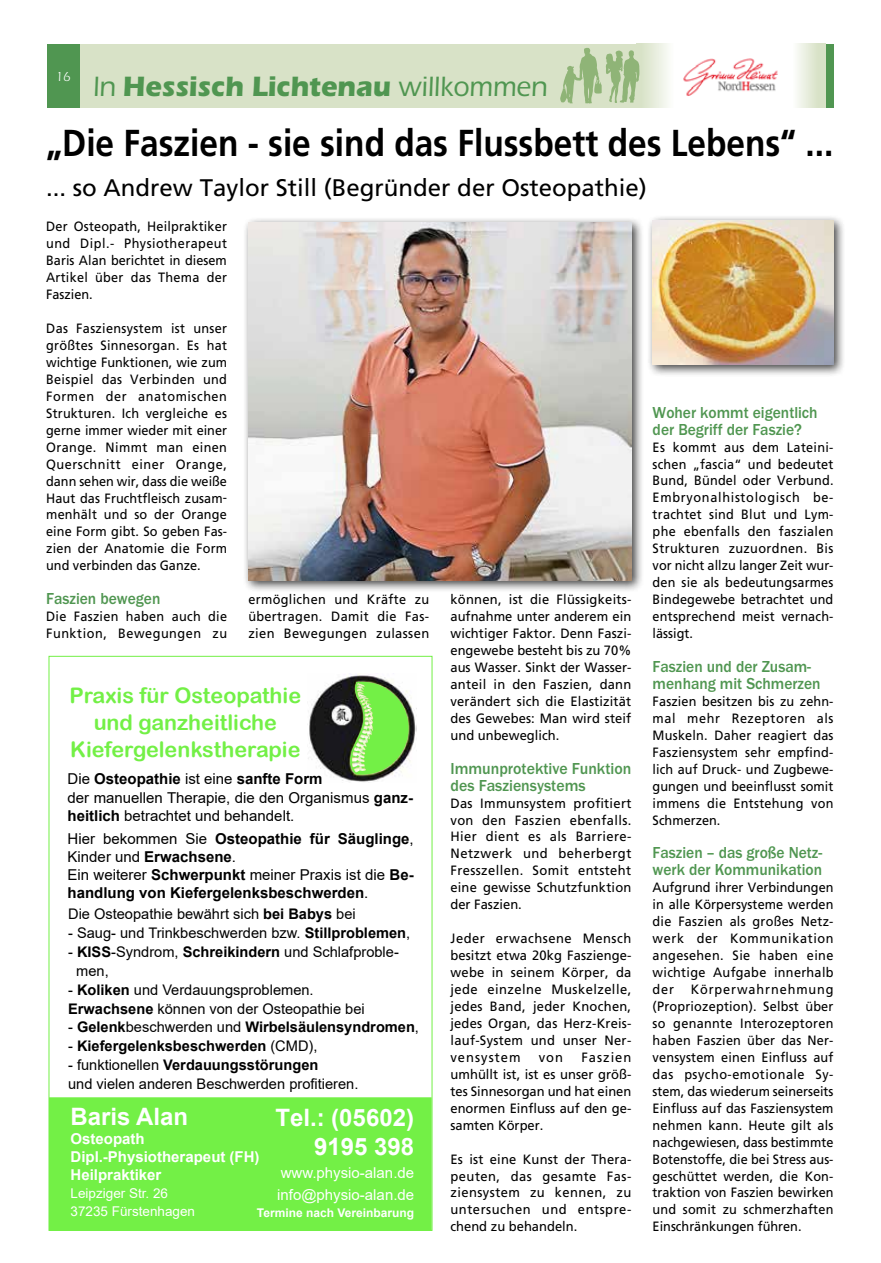
<style>
.page{position:relative;width:881px;height:1263px;background:#fff}
.page>*{position:absolute;margin:0;border:0;box-sizing:border-box;transform-origin:0 0}
.t1{font:700 37.5px "Frutiger LT";color:#000;scale:.89 1}
.t2{font:700 28.95px "ITC Eras LT";letter-spacing:-.005em;color:#509651;scale:.95 1}
.t3{font:24px "Frutiger LT";color:#000}
.t4{font:700 24px/28.8px "Arial";color:#fff;text-align:right}
.t5{font:21.45px/26.8px "Arial Rounded MT Bold";color:#73f046;text-align:center}
.t6{font:500 16.5px/17px "Franklin Gothic LT";color:#509651;scale:.94 1}
.t7{font:500 16.5px/17px "Franklin Gothic LT";color:#509651;scale:.96 1}
.t8{font:700 15px/18px "Arial";color:#000}
.t9{font:15px/18.8px "Arial";color:#000}
.t10{font:700 15px/18px "Arial";color:#fff}
.t11{font:15px/21.6px "Arial";color:#fff}
.t12{font:14.55px/18.6px "Arial";color:#000}
.t13{font:700 14.55px "Arial";color:#000}
.t14{font:13.5px/17px "Frutiger LT";letter-spacing:.015em;color:#000;text-align:justify;scale:.94 1}
.t15{font:13.5px/17px "Frutiger LT";letter-spacing:.015em;color:#000;text-align:justify;scale:.96 1}
.t16{font:13.5px/18px "Arial";color:#fff}
.t17{font:13.5px "ITC Eras LT";color:#fff}
.t18{font:700 12px "Arial";color:#fff}
.s1{font-weight:500}
.s2{font-weight:700}
.s3{font-weight:400}
</style>
<div class="page">
<div style="left:69px;top:44px;width:579px;height:64px;background:#d8e2c7"></div>
<div style="left:825px;top:44px;width:8px;height:64px;background:#509651"></div>
<div style="left:47px;top:44px;width:33px;height:64px;background:#509651"></div>
<svg style="left:797px;top:44px;width:28px;height:64px;background:#e3ead7"></svg>
<div style="left:636px;top:44px;width:40px;height:64px;background:linear-gradient(to right,#d3dec0,#fefffe)"></div>
<svg style="left:560px;top:48px;width:79px;height:56px"></svg>
<img style="left:683px;top:58px;width:95px;height:38px">
<div style="left:243px;top:217px;width:400px;height:376px;background:#000;opacity:.75"></div>
<img style="left:249px;top:223px;width:382px;height:357px">
<div style="left:646px;top:214px;width:199px;height:163px;background:#000;opacity:.75"></div>
<img style="left:652px;top:220px;width:181px;height:144px">
<div style="left:51px;top:1097px;width:379px;height:132px;background:#73f046"></div>
<img style="left:308px;top:674px;width:108px;height:108px">
<img style="left:350px;top:681px;width:58px;height:94px">
<p class="t17" style="left:56px;top:69px;width:17px">16</p>
<h2 class="t2" style="left:93px;top:69px;width:479px"><span class="s1">ln</span> Hessisch Lichtenau <span class="s1">willkommen</span></h2>
<h1 class="t1" style="left:46px;top:121px;width:885px">„Die Faszien - sie sind das Flussbett des Lebens“ ...</h1>
<h3 class="t3" style="left:46px;top:174px;width:602px">... so Andrew Taylor Still (Begründer der Osteopathie)</h3>
<p class="t14" style="left:46px;top:218px;width:194px">Der Osteopath, Heilpraktiker und Dipl.- Physiotherapeut Baris Alan berichtet in diesem Artikel über das Thema der Faszien.</p>
<p class="t14" style="left:46px;top:320px;width:194px">Das Fasziensystem ist unser größtes Sinnesorgan. Es hat wichtige Funktionen, wie zum Beispiel das Verbinden und Formen der anatomischen Strukturen. Ich vergleiche es gerne immer wieder mit einer Orange. Nimmt man einen Querschnitt einer Orange, dann sehen wir, dass die weiße Haut das Fruchtfleisch zusam&shy;menhält und so der Orange eine Form gibt. So geben Fas&shy;zien der Anatomie die Form und verbinden das Ganze.</p>
<p class="t6" style="left:46px;top:590px;width:123px">Faszien bewegen</p>
<p class="t14" style="left:46px;top:608px;width:194px">Die Faszien haben auch die<br>Funktion, Bewegungen zu</p>
<p class="t14" style="left:248px;top:591px;width:194px">ermöglichen und Kräfte zu übertragen. Damit die Fas&shy;zien Bewegungen zulassen</p>
<p class="t15" style="left:450px;top:591px;width:190px">können, ist die Flüssigkeits&shy;aufnahme unter anderem ein wichtiger Faktor. Denn Faszi&shy;engewebe besteht bis zu 70% aus Wasser. Sinkt der Wasser&shy;anteil in den Faszien, dann verändert sich die Elastizität des Gewebes: Man wird steif und unbeweglich.</p>
<p class="t7" style="left:450px;top:760px;width:190px">Immunprotektive Funktion des Fasziensystems</p>
<p class="t15" style="left:450px;top:794px;width:190px">Das Immunsystem profitiert von den Faszien ebenfalls.<br>Hier dient es als Barriere-Netzwerk und beherbergt Fresszellen. Somit entsteht eine gewisse Schutzfunktion der Faszien.</p>
<p class="t15" style="left:450px;top:930px;width:190px">Jeder erwachsene Mensch besitzt etwa 20kg Faszienge&shy;webe in seinem Körper, da jede einzelne Muskelzelle, jedes Band, jeder Knochen, jedes Organ, das Herz-Kreis&shy;lauf-System und unser Ner&shy;vensystem</p>
<h3 class="t5" style="left:69px;top:681px;width:233px">Praxis für Osteopathie und ganzheitliche<br>Kiefergelenkstherapie</h3>
<p class="t9" style="left:68px;top:769px;width:347px">Die <span class="s2">Osteopathie</span> ist eine <span class="s2">sanfte Form<br></span>der manuellen Therapie, die den Organismus <span class="s2">ganz&shy;heitlich</span> betrachtet und behandelt.</p>
<p class="t8" style="left:68px;top:830px;width:347px"><span class="s3">Hier bekommen Sie</span> Osteopathie für Säuglinge<span class="s3">, Kinder und</span> Erwachsene<span class="s3">.<br>Ein weiterer</span> Schwerpunkt <span class="s3">meiner Praxis ist die</span> Be&shy;handlung von Kiefergelenksbeschwerden<span class="s3">.</span></p>
<p class="t12" style="left:68px;top:905px;width:289px">Die Osteopathie bewährt sich <span class="s2">bei Babys</span> bei</p>
<p class="t12" style="left:68px;top:923px;width:343px">- Saug- und Trinkbeschwerden bzw. <span class="s2">Stillproblemen</span>,</p>
<p class="t12" style="left:76px;top:942px;width:324px;line-height:19px;text-indent:-8px">- <span class="s2">KISS</span>-Syndrom, <span class="s2">Schreikindern</span> und Schlafproble&shy;men,</p>
<p class="t12" style="left:68px;top:980px;width:298px">- <span class="s2">Koliken</span> und Verdauungsproblemen.<br><span class="s2">Erwachsene</span> können von der Osteopathie bei</p>
<p class="t13" style="left:68px;top:1017px;width:352px"><span class="s3">-</span> Gelenk<span class="s3">beschwerden und</span> Wirbelsäulensyndromen<span class="s3">,</span></p>
<p class="t13" style="left:68px;top:1036px;width:251px"><span class="s3">-</span> Kiefergelenksbeschwerden <span class="s3">(CMD),</span></p>
<p class="t12" style="left:68px;top:1055px;width:292px">- funktionellen <span class="s2">Verdauungsstörungen<br></span>und vielen anderen Beschwerden profitieren.</p>
<p class="t15" style="left:450px;top:1049px;width:190px;text-indent:131px">Faszien umhüllt ist, ist es unser größ&shy;tes Sinnesorgan und hat einen enormen Einfluss auf den ge&shy;samten Körper.</p>
<p class="t15" style="left:450px;top:1150px;width:190px">Es ist eine Kunst der Thera&shy;peuten, das gesamte Fas&shy;ziensystem zu kennen, zu untersuchen und entspre&shy;chend zu behandeln.</p>
<p class="t15" style="left:538px;top:1049px;width:27px">von</p>
<h3 class="t4" style="left:70px;top:1102px;width:119px">Baris Alan</h3>
<p class="t10" style="left:70px;top:1130px;width:190px">Osteopath<br>Dipl.-Physiotherapeut (FH)<br>Heilpraktiker</p>
<p class="t16" style="left:70px;top:1184px;width:126px">Leipziger Str. 26<br>37235 Fürstenhagen</p>
<h3 class="t4" style="left:275px;top:1103px;width:140px">Tel.: (05602)<br>9195 398</h3>
<p class="t11" style="left:277px;top:1162px;width:138px">www.physio-alan.de info@physio-alan.de</p>
<p class="t18" style="left:257px;top:1204px;width:158px">Termine nach Vereinbarung</p>
<p class="t6" style="left:652px;top:404px;width:177px">Woher kommt eigentlich der Begriff der Faszie?</p>
<p class="t14" style="left:652px;top:438px;width:194px">Es kommt aus dem Lateini&shy;schen „fascia“ und bedeutet Bund, Bündel oder Verbund.<br>Embryonalhistologisch be&shy;trachtet sind Blut und Lym&shy;phe ebenfalls den faszialen Strukturen zuzuordnen. Bis vor nicht allzu langer Zeit wur&shy;den sie als bedeutungsarmes Bindegewebe betrachtet und entsprechend meist vernach&shy;lässigt.</p>
<p class="t6" style="left:652px;top:658px;width:180px">Faszien und der Zusam&shy;menhang mit Schmerzen</p>
<p class="t14" style="left:652px;top:693px;width:194px">Faszien besitzen bis zu zehn&shy;mal mehr Rezeptoren als Muskeln. Daher reagiert das Fasziensystem sehr empfind&shy;lich auf Druck- und Zugbewe&shy;gungen und beeinflusst somit immens die Entstehung von Schmerzen.</p>
<p class="t6" style="left:652px;top:845px;width:182px">Faszien – das große Netz&shy;werk der Kommunikation</p>
<p class="t14" style="left:652px;top:879px;width:194px">Aufgrund ihrer Verbindungen in alle Körpersysteme werden die Faszien als großes Netz&shy;werk der Kommunikation angesehen. Sie haben eine wichtige Aufgabe innerhalb der Körperwahrnehmung (Propriozeption). Selbst über so genannte Interozeptoren haben Faszien über das Ner&shy;vensystem einen Einfluss auf das psycho-emotionale Sy&shy;stem, das wiederum seinerseits Einfluss auf das Fasziensystem nehmen kann. Heute gilt als nachgewiesen, dass bestimmte Botenstoffe, die bei Stress aus&shy;geschüttet werden, die Kon&shy;traktion von Faszien bewirken und somit zu schmerzhaften Einschränkungen führen.</p>
</div>
